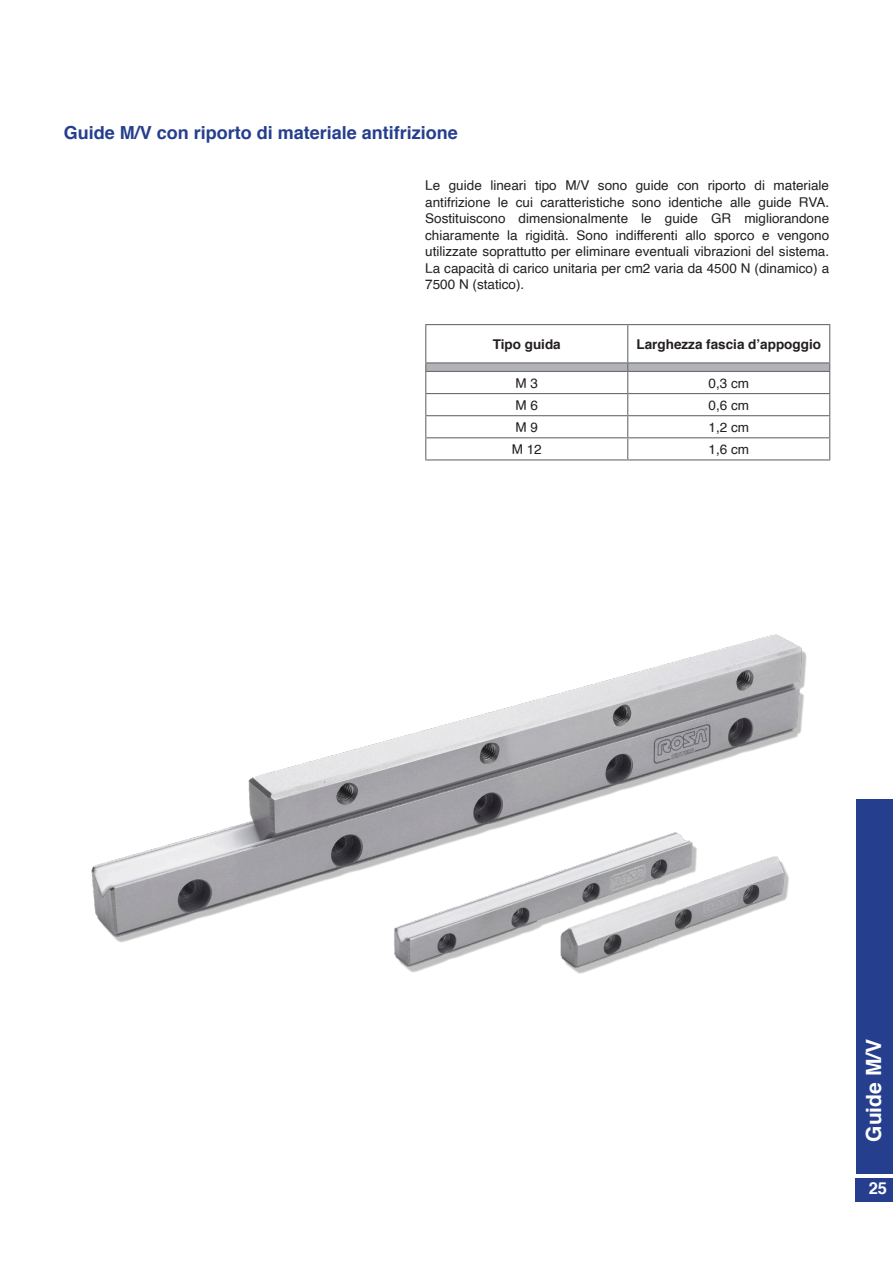
<style>
.page{position:relative;width:893px;height:1263px;background:#fff}
.page>*{position:absolute;margin:0;border:0;box-sizing:border-box;transform-origin:0 0}
.Überschrift_H1_weiss{font:700 21px "Helvetica";color:#fff}
.Überschrift_H1_Aufzählung{font:700 18px "Helvetica";color:#253f8e}
.t1{font:700 16.5px "Helvetica";color:#fff}
.Einfachter_Text{font:13.5px/16.5px "Helvetica";color:#231f20;text-align:justify}
.Einfachter_Text-2{font:700 13.5px "Helvetica";color:#231f20}
</style>
<div class="page">
<div style="left:856px;top:1178px;width:37px;height:23px;background:#253f8e"></div>
<div style="left:856px;top:799px;width:37px;height:374px;background:#253f8e"></div>
<img style="left:91px;top:634px;width:716px;height:340px">
<hr style="left:425px;top:324px;width:203px;height:1px;background:#6c6d70">
<hr style="left:425px;top:325px;width:1px;height:37px;background:#6c6d70">
<hr style="left:628px;top:324px;width:202px;height:1px;background:#6c6d70">
<hr style="left:627px;top:325px;width:1px;height:37px;background:#6c6d70">
<hr style="left:829px;top:325px;width:1px;height:37px;background:#6c6d70">
<hr style="left:425px;top:362px;width:203px;height:1px;background:#6c6d70">
<hr style="left:628px;top:362px;width:202px;height:1px;background:#6c6d70">
<svg style="left:425px;top:363px;width:405px;height:96px"></svg>
<hr style="left:425px;top:459px;width:203px;height:1px;background:#6c6d70">
<hr style="left:628px;top:459px;width:202px;height:1px;background:#6c6d70">
<p class="Überschrift_H1_Aufzählung" style="left:64px;top:119px;width:396px">Guide M/V con riporto di materiale antifrizione</p>
<p class="Einfachter_Text" style="left:425px;top:178px;width:405px">Le guide lineari tipo M/V sono guide con riporto di materiale antifrizione le cui caratteristiche sono identiche alle guide RVA.<br>Sostituiscono dimensionalmente le guide GR migliorandone chiaramente la rigidità. Sono indifferenti allo sporco e vengono utilizzate soprattutto per eliminare eventuali vibrazioni del sistema.<br>La capacità di carico unitaria per cm2 varia da 4500 N (dinamico) a 7500 N (statico).</p>
<p class="Einfachter_Text-2" style="left:493px;top:333px;width:70px">Tipo guida</p>
<p class="Einfachter_Text-2" style="left:636px;top:333px;width:186px">Larghezza fascia d’appoggio</p>
<p class="Einfachter_Text" style="left:515px;top:375px;width:24px">M 3</p>
<p class="Einfachter_Text" style="left:708px;top:375px;width:42px">0,3 cm</p>
<p class="Einfachter_Text" style="left:515px;top:397px;width:24px">M 6</p>
<p class="Einfachter_Text" style="left:708px;top:397px;width:42px">0,6 cm</p>
<p class="Einfachter_Text" style="left:515px;top:419px;width:24px">M 9</p>
<p class="Einfachter_Text" style="left:708px;top:419px;width:42px">1,2 cm</p>
<p class="Einfachter_Text" style="left:512px;top:441px;width:32px">M 12</p>
<p class="Einfachter_Text" style="left:708px;top:441px;width:42px">1,6 cm</p>
<p class="Überschrift_H1_weiss" style="left:857px;top:1142px;width:104px;rotate:-90deg">Guide M/V</p>
<p class="t1" style="left:869px;top:1175px;width:20px">25</p>
</div>
